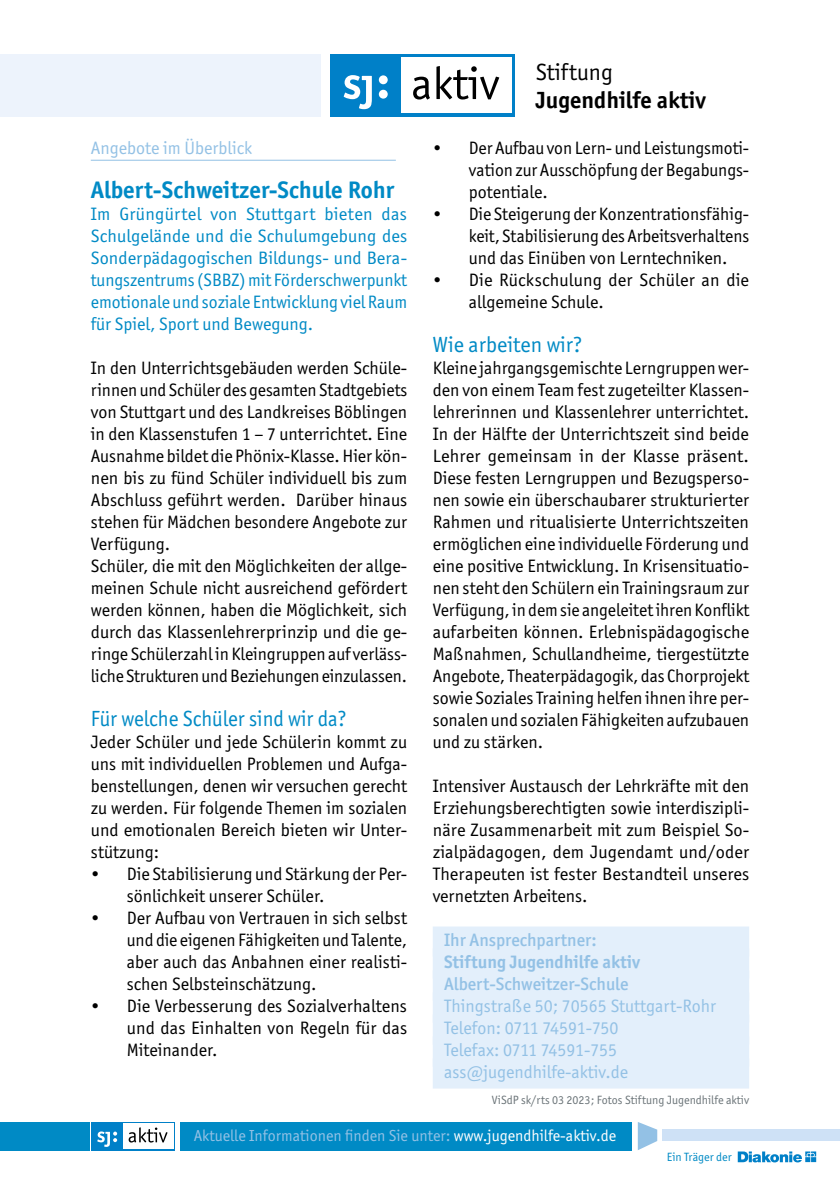
<style>
.page{position:relative;width:840px;height:1191px;background:#fff}
.page>*{position:absolute;margin:0;border:0;box-sizing:border-box;transform-origin:0 0}
.t1{font:700 24px "Officina Sans ITC Std";color:#008ac5}
.t2{font:700 23.6px "Officina Sans ITC Std";color:#000}
.t3{font:23.6px "Officina Sans ITC Std";color:#000}
.t4{font:22px "Officina Sans ITC Std";color:#008ac5;scale:.95 1}
.t5{font:22px "Officina Sans ITC Std";color:#008ac5}
.t6{font:18px/22px "Officina Sans ITC Std";color:#000;text-align:justify}
.t7{font:18px/22px "Officina Sans ITC Std";color:#008ac5;text-align:justify}
.t8{font:18px/22px "Officina Sans ITC Std";color:#93c1e5}
.t9{font:500 18px "Officina Sans ITC Std";color:#93c1e5}
.t10{font:700 18px "Officina Sans ITC Std";color:#93c1e5}
.t11{font:16px "Officina Sans ITC Std";color:#93c1e5}
.t12{font:12px "Officina Sans ITC Std";color:#6b7478}
.t13{font:12px "Officina Sans ITC Std";color:#008ac5}
.s1{color:#fff}
</style>
<div class="page">
<div style="left:0;top:54px;width:320px;height:62px;background:#edf3fc"></div>
<div style="left:330px;top:54px;width:185px;height:62px;background:#0080c8"></div>
<div style="left:400px;top:58px;width:111px;height:55px;background:#fff"></div>
<div style="left:378px;top:90px;width:9px;height:9px;background:#fff;border-radius:50%"></div>
<div style="left:378px;top:75px;width:9px;height:9px;background:#fff;border-radius:50%"></div>
<svg style="left:343px;top:75px;width:28px;height:34px"></svg>
<svg style="left:413px;top:77px;width:16px;height:22px"></svg>
<svg style="left:436px;top:66px;width:63px;height:33px"></svg>
<div style="left:91px;top:1121px;width:84px;height:29px;background:#0080c8"></div>
<div style="left:123px;top:1123px;width:50px;height:25px;background:#fff"></div>
<svg style="left:97px;top:1131px;width:20px;height:15px"></svg>
<svg style="left:128px;top:1127px;width:39px;height:15px"></svg>
<div style="left:0;top:1121px;width:89px;height:29px;background:#008ac5"></div>
<div style="left:180px;top:1121px;width:451px;height:29px;background:#008ac5"></div>
<div style="left:662px;top:1129px;width:177px;height:12px;background:#cee1f6"></div>
<svg style="left:637px;top:1122px;width:20px;height:28px"></svg>
<svg style="left:737px;top:1151px;width:78px;height:11px"></svg>
<hr style="left:91px;top:160px;width:304px;height:1px;background:#93c1e5">
<div style="left:432px;top:926px;width:316px;height:30px;background:#e3effb"></div>
<div style="left:432px;top:948px;width:316px;height:30px;background:#e3effb"></div>
<div style="left:432px;top:970px;width:316px;height:30px;background:#e3effb"></div>
<div style="left:432px;top:992px;width:316px;height:30px;background:#e3effb"></div>
<div style="left:432px;top:1014px;width:316px;height:30px;background:#e3effb"></div>
<div style="left:432px;top:1036px;width:316px;height:30px;background:#e3effb"></div>
<div style="left:432px;top:1058px;width:316px;height:30px;background:#e3effb"></div>
<p class="t8" style="left:91px;top:137px;width:163px">Angebote im Überblick</p>
<h1 class="t1" style="left:91px;top:175px;width:305px">Albert-Schweitzer-Schule Rohr</h1>
<p class="t7" style="left:91px;top:203px;width:318px">Im Grüngürtel von Stuttgart bieten das Schulgelände und die Schulumgebung des Sonderpädagogischen Bildungs- und Bera&shy;tungszentrums (SBBZ) mit Förderschwerpunkt emotionale und soziale Entwicklung viel Raum für Spiel, Sport und Bewegung.</p>
<p class="t6" style="left:91px;top:357px;width:318px;text-align:left">In den Unterrichtsgebäuden werden Schüle&shy;rinnen und Schüler des gesamten Stadtgebiets von Stuttgart und des Landkreises Böblingen in den Klassenstufen 1 – 7 unterrichtet. Eine Ausnahme bildet die Phönix-Klasse. Hier kön&shy;nen bis zu fünd Schüler individuell bis zum Abschluss geführt werden. Darüber hinaus stehen für Mädchen besondere Angebote zur Verfügung.<br>Schüler, die mit den Möglichkeiten der allge&shy;meinen Schule nicht ausreichend gefördert werden können, haben die Möglichkeit, sich durch das Klassenlehrerprinzip und die ge&shy;ringe Schülerzahl in Kleingruppen auf verläss&shy;liche Strukturen und Beziehungen einzulassen.</p>
<p class="t4" style="left:91px;top:706px;width:271px">Für welche Schüler sind wir da?</p>
<p class="t6" style="left:91px;top:731px;width:318px">Jeder Schüler und jede Schülerin kommt zu uns mit individuellen Problemen und Aufga&shy;benstellungen, denen wir versuchen gerecht zu werden. Für folgende Themen im sozialen und emotionalen Bereich bieten wir Unter&shy;stützung:</p>
<p class="t6" style="left:127px;top:863px;width:282px;text-indent:-36px">• Die Stabilisierung und Stärkung der Per&shy;sönlichkeit unserer Schüler.</p>
<p class="t6" style="left:127px;top:907px;width:282px;text-indent:-36px">• Der Aufbau von Vertrauen in sich selbst und die eigenen Fähigkeiten und Talente, aber auch das Anbahnen einer realisti&shy;schen Selbsteinschätzung.</p>
<p class="t6" style="left:127px;top:995px;width:282px;text-indent:-36px">• Die Verbesserung des Sozialverhaltens und das Einhalten von Regeln für das Miteinander.</p>
<h2 class="t3" style="left:535px;top:58px;width:78px">Stiftung</h2>
<h2 class="t2" style="left:535px;top:85px;width:171px">Jugendhilfe aktiv</h2>
<p class="t6" style="left:468px;top:137px;width:282px;text-indent:-36px">• Der Aufbau von Lern- und Leistungsmoti&shy;vation zur Ausschöpfung der Begabungs&shy;potentiale.</p>
<p class="t6" style="left:468px;top:203px;width:282px;text-indent:-36px">• Die Steigerung der Konzentrationsfähig&shy;keit, Stabilisierung des Arbeitsverhaltens und das Einüben von Lerntechniken.</p>
<p class="t6" style="left:468px;top:269px;width:282px;text-indent:-36px">• Die Rückschulung der Schüler an die allgemeine Schule.</p>
<p class="t5" style="left:432px;top:332px;width:151px">Wie arbeiten wir?</p>
<p class="t6" style="left:432px;top:357px;width:318px">Kleine jahrgangsgemischte Lerngruppen wer&shy;den von einem Team fest zugeteilter Klassen&shy;lehrerinnen und Klassenlehrer unterrichtet.<br>In der Hälfte der Unterrichtszeit sind beide Lehrer gemeinsam in der Klasse präsent.<br>Diese festen Lerngruppen und Bezugsperso&shy;nen sowie ein überschaubarer strukturierter Rahmen und ritualisierte Unterrichtszeiten ermöglichen eine individuelle Förderung und eine positive Entwicklung. In Krisensituatio&shy;nen steht den Schülern ein Trainingsraum zur Verfügung, in dem sie angeleitet ihren Konflikt aufarbeiten können. Erlebnispädagogische Maßnahmen, Schullandheime, tiergestützte Angebote, Theaterpädagogik, das Chorprojekt sowie Soziales Training helfen ihnen ihre per&shy;sonalen und sozialen Fähigkeiten aufzubauen und zu stärken.</p>
<p class="t6" style="left:432px;top:775px;width:318px">Intensiver Austausch der Lehrkräfte mit den Erziehungsberechtigten sowie interdiszipli&shy;näre Zusammenarbeit mit zum Beispiel So&shy;zialpädagogen, dem Jugendamt und/oder Therapeuten ist fester Bestandteil unseres vernetzten Arbeitens.</p>
<p class="t9" style="left:444px;top:929px;width:154px">Ihr Ansprechpartner:</p>
<p class="t10" style="left:444px;top:951px;width:197px">Stiftung Jugendhilfe aktiv</p>
<p class="t9" style="left:444px;top:973px;width:186px">Albert-Schweitzer-Schule</p>
<p class="t8" style="left:444px;top:995px;width:273px">Thingstraße 50; 70565 Stuttgart-Rohr<br>Telefon: 0711 74591-750<br>Telefax: 0711 74591-755 ass@jugendhilfe-aktiv.de</p>
<p class="t12" style="left:491px;top:1093px;width:258px">ViSdP sk/rts 03 2023; Fotos Stiftung Jugendhilfe aktiv</p>
<p class="t11" style="left:193px;top:1126px;width:424px">Aktuelle Informationen finden Sie unter: <span class="s1">www.jugendhilfe-aktiv.de</span></p>
<p class="t13" style="left:666px;top:1150px;width:66px">Ein Träger der</p>
</div>
